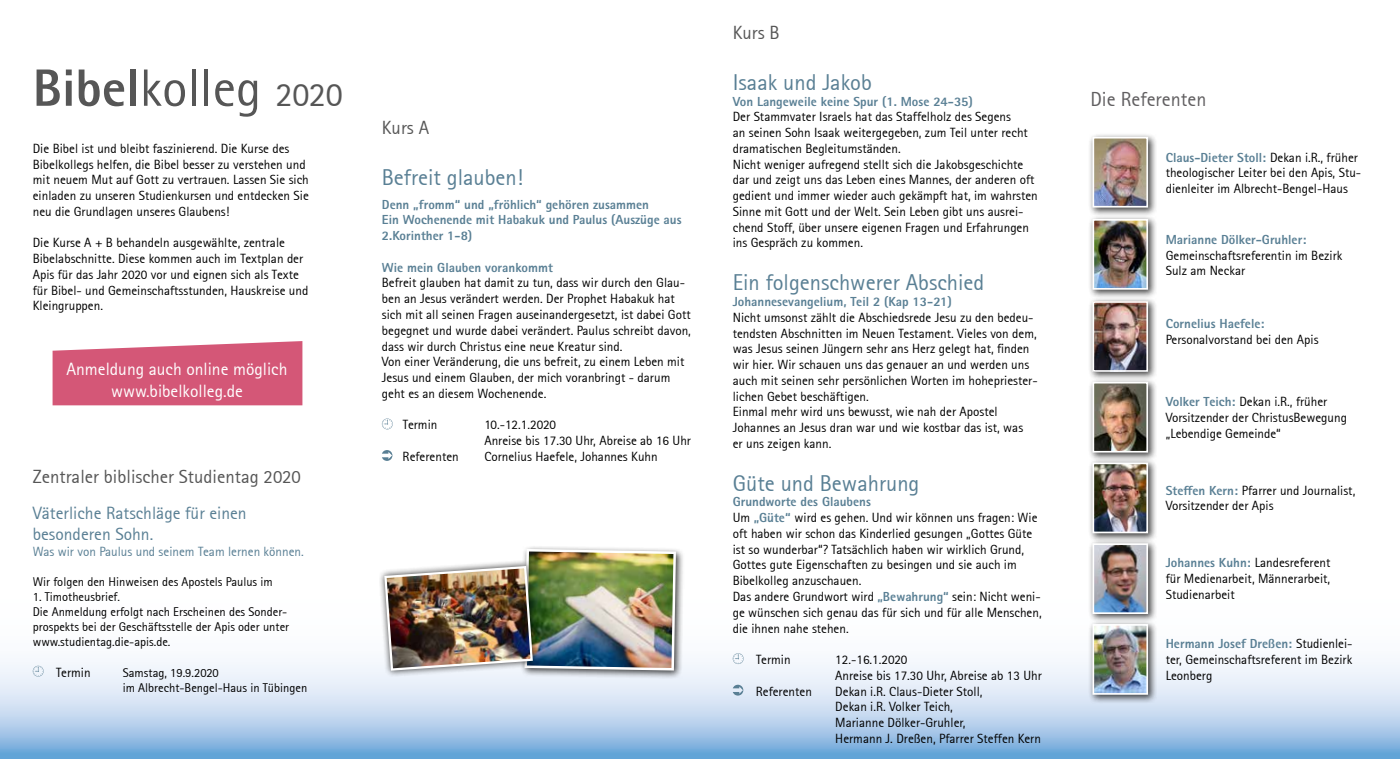
<style>
.page{position:relative;width:1400px;height:759px;background:#fff}
.page>*{position:absolute;margin:0;border:0;box-sizing:border-box;transform-origin:0 0}
.t1{font:52.5px "Agfa Rotis Sans Serif";color:#565656}
.t2{font:22.5px "Agfa Rotis Sans Serif";color:#597f94}
.t3{font:20px "Agfa Rotis Sans Serif";color:#605e60}
.t4{font:18.75px "Agfa Rotis Sans Serif";color:#565656}
.t5{font:17.5px/21px "Agfa Rotis Sans Serif";color:#fff;text-align:center}
.t6{font:17.5px/21px "Agfa Rotis Sans Serif";color:#597f94}
.t7{font:13.12px/15.8px "Agfa Rotis Sans Serif";color:#000}
.t8{font:800 13.12px/15.8px "Rotis Sans Serif Pro";color:#597f94}
.t9{font:13.12px "Agfa Rotis Sans Serif";color:#597f94}
.t10{font:12.5px/15px "Agfa Rotis Sans Serif";color:#000}
.s1{font-family:"Rotis Sans Serif Pro";font-weight:800}
.s2{font-size:34.12px}
.s3{font-family:"Rotis Sans Serif Pro";font-weight:800;color:#597f94}
.s4{font-family:"Agfa Rotis Sans Serif";font-weight:400;color:#000}
</style>
<div class="page">
<svg style="left:0;top:656px;width:1400px;height:102px;background:#c0d7ee"></svg>
<svg style="left:382px;top:418px;width:11px;height:11px"></svg>
<svg style="left:382px;top:450px;width:10px;height:10px"></svg>
<svg style="left:733px;top:653px;width:10px;height:10px"></svg>
<svg style="left:733px;top:684px;width:10px;height:11px"></svg>
<div style="left:520px;top:545px;width:165px;height:134px;background:#000;opacity:.75"></div>
<svg style="left:53px;top:341px;width:249px;height:64px;background:#d76381"></svg>
<div style="left:1088px;top:132px;width:69px;height:84px;background:#000;opacity:.75"></div>
<img style="left:1095px;top:140px;width:50px;height:64px">
<div style="left:1092px;top:137px;width:56px;height:70px;border:2px solid #fff"></div>
<div style="left:1088px;top:214px;width:69px;height:85px;background:#000;opacity:.75"></div>
<img style="left:1095px;top:222px;width:50px;height:64px">
<div style="left:1092px;top:219px;width:56px;height:70px;border:2px solid #fff"></div>
<div style="left:1088px;top:296px;width:69px;height:85px;background:#000;opacity:.75"></div>
<img style="left:1095px;top:304px;width:50px;height:64px">
<div style="left:1092px;top:301px;width:56px;height:70px;border:2px solid #fff"></div>
<div style="left:1088px;top:377px;width:69px;height:84px;background:#000;opacity:.75"></div>
<img style="left:1095px;top:384px;width:50px;height:65px">
<div style="left:1092px;top:381px;width:56px;height:71px;border:2px solid #fff"></div>
<div style="left:1088px;top:458px;width:69px;height:84px;background:#000;opacity:.75"></div>
<img style="left:1095px;top:465px;width:50px;height:65px">
<div style="left:1092px;top:462px;width:56px;height:71px;border:2px solid #fff"></div>
<div style="left:1088px;top:538px;width:69px;height:85px;background:#000;opacity:.75"></div>
<img style="left:1095px;top:546px;width:50px;height:64px">
<div style="left:1092px;top:543px;width:56px;height:70px;border:2px solid #fff"></div>
<div style="left:1088px;top:619px;width:69px;height:84px;background:#000;opacity:.75"></div>
<img style="left:1095px;top:626px;width:50px;height:65px">
<div style="left:1092px;top:623px;width:56px;height:71px;border:2px solid #fff"></div>
<div style="left:378px;top:559px;width:161px;height:117px;background:#000;opacity:.75"></div>
<img style="left:383px;top:547px;width:294px;height:124px">
<svg style="left:33px;top:665px;width:11px;height:11px"></svg>
<h1 class="t1" style="left:33px;top:57px;width:312px"><span class="s1">Bibel</span>kolleg <span class="s2">2020</span></h1>
<p class="t7" style="left:33px;top:140px;width:278px">Die Bibel ist und bleibt faszinierend. Die Kurse des Bibelkollegs helfen, die Bibel besser zu verstehen und mit neuem Mut auf Gott zu vertrauen. Lassen Sie sich einladen zu unseren Studienkursen und entdecken Sie neu die Grundlagen unseres Glaubens!</p>
<p class="t7" style="left:33px;top:235px;width:277px">Die Kurse A + B behandeln ausgewählte, zentrale Bibelabschnitte. Diese kommen auch im Textplan der Apis für das Jahr 2020 vor und eignen sich als Texte für Bibel- und Gemeinschaftsstunden, Hauskreise und Kleingruppen.</p>
<h3 class="t5" style="left:66px;top:359px;width:222px">Anmeldung auch online möglich www.bibelkolleg.de</h3>
<h3 class="t4" style="left:33px;top:465px;width:269px">Zentraler biblischer Studientag 2020</h3>
<h3 class="t6" style="left:33px;top:502px;width:215px">Väterliche Ratschläge für einen besonderen Sohn.</h3>
<p class="t9" style="left:33px;top:543px;width:272px">Was wir von Paulus und seinem Team lernen können.</p>
<p class="t10" style="left:33px;top:573px;width:241px">Wir folgen den Hinweisen des Apostels Paulus im</p>
<p class="t10" style="left:33px;top:588px;width:258px">1. Timotheusbrief.<br>Die Anmeldung erfolgt nach Erscheinen des Sonder&shy;prospekts bei der Geschäftsstelle der Apis oder unter www.studientag.die-apis.de.</p>
<p class="t7" style="left:56px;top:664px;width:36px">Termin</p>
<p class="t10" style="left:123px;top:664px;width:186px">Samstag, 19.9.2020<br>im Albrecht-Bengel-Haus in Tübingen</p>
<h3 class="t4" style="left:382px;top:116px;width:49px">Kurs A</h3>
<h2 class="t2" style="left:382px;top:164px;width:143px">Befreit glauben!</h2>
<p class="t8" style="left:382px;top:196px;width:301px">Denn „fromm“ und „fröhlich“ gehören zusammen<br>Ein Wochenende mit Habakuk und Paulus (Auszüge aus<br>2.Korinther 1-8)</p>
<p class="t8" style="left:382px;top:259px;width:173px">Wie mein Glauben vorankommt</p>
<p class="t7" style="left:382px;top:275px;width:310px">Befreit glauben hat damit zu tun, dass wir durch den Glau&shy;ben an Jesus verändert werden. Der Prophet Habakuk hat sich mit all seinen Fragen auseinandergesetzt, ist dabei Gott begegnet und wurde dabei verändert. Paulus schreibt davon, dass wir durch Christus eine neue Kreatur sind.<br>Von einer Veränderung, die uns befreit, zu einem Leben mit Jesus und einem Glauben, der mich voranbringt - darum geht es an diesem Wochenende.</p>
<p class="t7" style="left:403px;top:417px;width:36px">Termin</p>
<p class="t7" style="left:484px;top:417px;width:208px">10.-12.1.2020<br>Anreise bis 17.30 Uhr, Abreise ab 16 Uhr</p>
<p class="t7" style="left:403px;top:448px;width:58px">Referenten</p>
<p class="t7" style="left:484px;top:448px;width:175px">Cornelius Haefele, Johannes Kuhn</p>
<h3 class="t4" style="left:733px;top:21px;width:48px">Kurs B</h3>
<h2 class="t2" style="left:733px;top:69px;width:141px">Isaak und Jakob</h2>
<p class="t8" style="left:733px;top:93px;width:242px">Von Langeweile keine Spur (1. Mose 24-35)</p>
<p class="t7" style="left:733px;top:109px;width:306px">Der Stammvater Israels hat das Staffelholz des Segens<br>an seinen Sohn Isaak weitergegeben, zum Teil unter recht dramatischen Begleitumständen.<br>Nicht weniger aufregend stellt sich die Jakobsgeschichte dar und zeigt uns das Leben eines Mannes, der anderen oft gedient und immer wieder auch gekämpft hat, im wahrsten Sinne mit Gott und der Welt. Sein Leben gibt uns ausrei&shy;chend Stoff, über unsere eigenen Fragen und Erfahrungen ins Gespräch zu kommen.</p>
<h2 class="t2" style="left:733px;top:269px;width:253px">Ein folgenschwerer Abschied</h2>
<p class="t8" style="left:733px;top:293px;width:220px">Johannesevangelium, Teil 2 (Kap 13-21)</p>
<p class="t7" style="left:733px;top:309px;width:306px">Nicht umsonst zählt die Abschiedsrede Jesu zu den bedeu&shy;tendsten Abschnitten im Neuen Testament. Vieles von dem, was Jesus seinen Jüngern sehr ans Herz gelegt hat, finden wir hier. Wir schauen uns das genauer an und werden uns auch mit seinen sehr persönlichen Worten im hohepriester&shy;lichen Gebet beschäftigen.<br>Einmal mehr wird uns bewusst, wie nah der Apostel Johannes an Jesus dran war und wie kostbar das ist, was<br>er uns zeigen kann.</p>
<h2 class="t2" style="left:733px;top:469px;width:188px">Güte und Bewahrung</h2>
<p class="t8" style="left:733px;top:494px;width:140px">Grundworte des Glaubens</p>
<p class="t7" style="left:733px;top:509px;width:310px">Um <span class="s3">„Güte“</span> wird es gehen. Und wir können uns fragen: Wie oft haben wir schon das Kinderlied gesungen „Gottes Güte ist so wunderbar“? Tatsächlich haben wir wirklich Grund, Gottes gute Eigenschaften zu besingen und sie auch im Bibelkolleg anzuschauen.<br>Das andere Grundwort wird <span class="s3">„Bewahrung“</span> sein: Nicht weni&shy;ge wünschen sich genau das für sich und für alle Menschen, die ihnen nahe stehen.</p>
<p class="t7" style="left:756px;top:651px;width:36px">Termin</p>
<p class="t7" style="left:835px;top:651px;width:208px">12.-16.1.2020<br>Anreise bis 17.30 Uhr, Abreise ab 13 Uhr</p>
<p class="t7" style="left:756px;top:683px;width:58px">Referenten</p>
<p class="t7" style="left:835px;top:683px;width:207px">Dekan i.R. Claus-Dieter Stoll,<br>Dekan i.R. Volker Teich,<br>Marianne Dölker-Gruhler,<br>Hermann J. Dreßen, Pfarrer Steffen Kern</p>
<h3 class="t3" style="left:1090px;top:87px;width:117px">Die Referenten</h3>
<p class="t8" style="left:1165px;top:149px;width:194px">Claus-Dieter Stoll: <span class="s4">Dekan i.R., früher</span></p>
<p class="t7" style="left:1165px;top:165px;width:197px">theologischer Leiter bei den Apis, Stu&shy;dienleiter im Albrecht-Bengel-Haus</p>
<p class="t8" style="left:1165px;top:231px;width:142px">Marianne Dölker-Gruhler:</p>
<p class="t7" style="left:1165px;top:247px;width:178px">Gemeinschaftsreferentin im Bezirk<br>Sulz am Neckar</p>
<p class="t8" style="left:1165px;top:315px;width:100px">Cornelius Haefele:</p>
<p class="t7" style="left:1165px;top:331px;width:154px">Personalvorstand bei den Apis</p>
<p class="t7" style="left:1165px;top:393px;width:183px"><span class="s3">Volker Teich:</span> Dekan i.R., früher<br>Vorsitzender der ChristusBewegung „Lebendige Gemeinde“</p>
<p class="t7" style="left:1165px;top:482px;width:191px"><span class="s3">Steffen Kern:</span> Pfarrer und Journalist,<br>Vorsitzender der Apis</p>
<p class="t7" style="left:1165px;top:554px;width:166px;text-align:justify"><span class="s3">Johannes Kuhn:</span> Landesreferent für Medienarbeit, Männerarbeit, Studienarbeit</p>
<p class="t8" style="left:1165px;top:635px;width:188px">Hermann Josef Dreßen: <span class="s4">Studienlei-</span></p>
<p class="t7" style="left:1165px;top:651px;width:188px">ter, Gemeinschaftsreferent im Bezirk<br>Leonberg</p>
</div>
